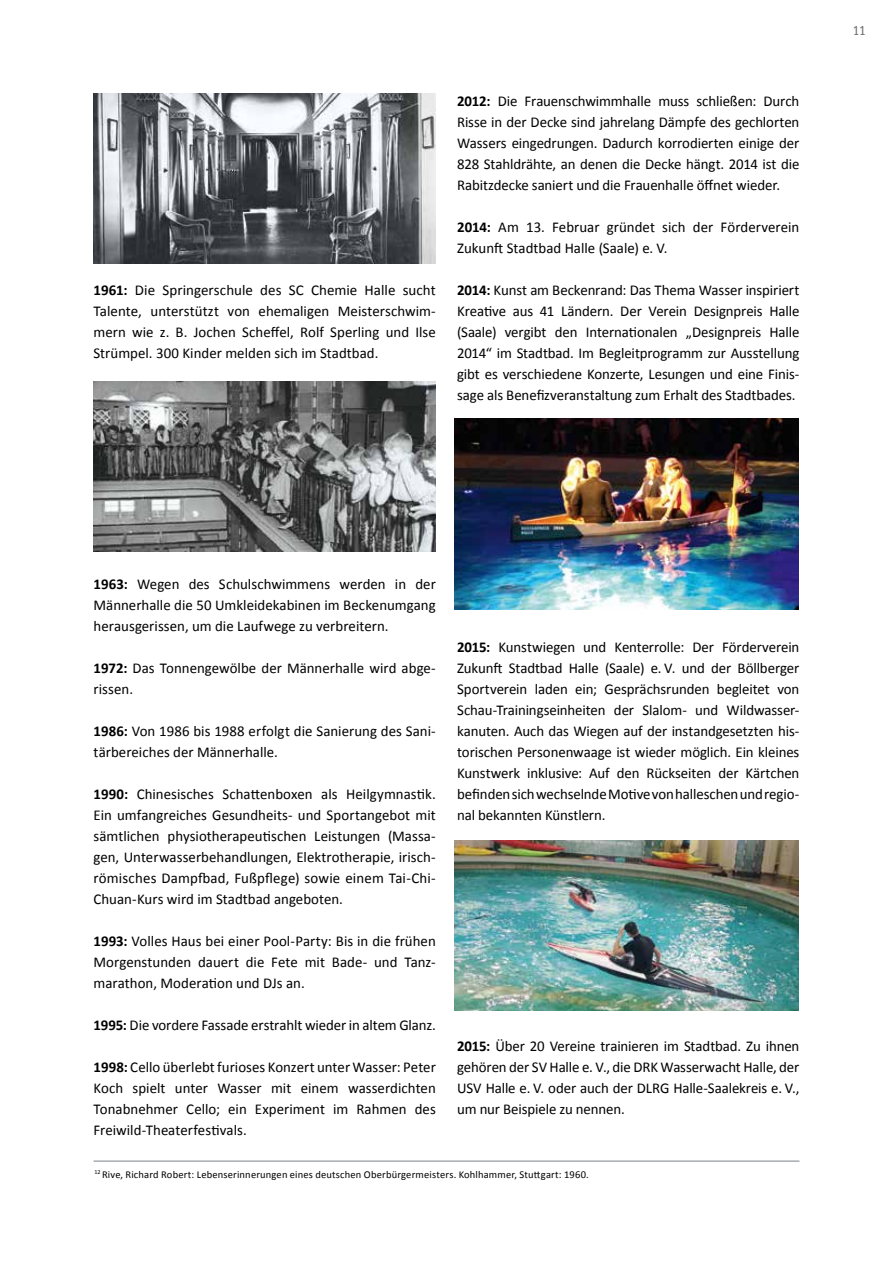
<style>
.page{position:relative;width:893px;height:1263px;background:#fff}
.page>*{position:absolute;margin:0;border:0;box-sizing:border-box;transform-origin:0 0}
.t1{font:15px/21px "Calibri";color:#000;text-align:justify}
.t2{font:12px "Clan OT Narrow News";color:#6e6e6e}
.t3{font:10.5px "Calibri";letter-spacing:.015em;color:#000}
.s1{font-weight:700}
</style>
<div class="page">
<img style="left:94px;top:382px;width:342px;height:170px">
<img style="left:94px;top:93px;width:342px;height:170px">
<img style="left:455px;top:418px;width:344px;height:192px">
<img style="left:455px;top:841px;width:344px;height:170px">
<hr style="left:94px;top:1161px;width:705px;height:1px;background:#7c8286">
<p class="t1" style="left:94px;top:279px;width:344px"><span class="s1">1961:</span> Die Springerschule des SC Chemie Halle sucht Talente, unterstützt von ehemaligen Meisterschwim&shy;mern wie z. B. Jochen Scheffel, Rolf Sperling und Ilse Strümpel. 300 Kinder melden sich im Stadtbad.</p>
<p class="t1" style="left:457px;top:90px;width:344px"><span class="s1">2012:</span> Die Frauenschwimmhalle muss schließen: Durch Risse in der Decke sind jahrelang Dämpfe des gechlorten Wassers eingedrungen. Dadurch korrodierten einige der 828 Stahldrähte, an denen die Decke hängt. 2014 ist die Rabitzdecke saniert und die Frauenhalle öffnet wieder.</p>
<p class="t1" style="left:457px;top:216px;width:344px"><span class="s1">2014:</span> Am 13. Februar gründet sich der Förderverein<br>Zukunft Stadtbad Halle (Saale) e. V.</p>
<p class="t1" style="left:457px;top:279px;width:344px"><span class="s1">2014:</span> Kunst am Beckenrand: Das Thema Wasser inspiriert Kreative aus 41 Ländern. Der Verein Designpreis Halle (Saale) vergibt den Internationalen „Designpreis Halle 2014“ im Stadtbad. Im Begleitprogramm zur Ausstellung gibt es verschiedene Konzerte, Lesungen und eine Finis&shy;sage als Benefizveranstaltung zum Erhalt des Stadtbades.</p>
<p class="t2" style="left:852px;top:23px;width:15px">11</p>
<p class="t1" style="left:94px;top:573px;width:344px"><span class="s1">1963:</span> Wegen des Schulschwimmens werden in der Männerhalle die 50 Umkleidekabinen im Beckenumgang herausgerissen, um die Laufwege zu verbreitern.</p>
<p class="t1" style="left:94px;top:657px;width:344px"><span class="s1">1972:</span> Das Tonnengewölbe der Männerhalle wird abge&shy;rissen.</p>
<p class="t1" style="left:94px;top:720px;width:344px"><span class="s1">1986:</span> Von 1986 bis 1988 erfolgt die Sanierung des Sani&shy;tärbereiches der Männerhalle.</p>
<p class="t1" style="left:94px;top:783px;width:344px"><span class="s1">1990:</span> Chinesisches Schattenboxen als Heilgymnastik.<br>Ein umfangreiches Gesundheits- und Sportangebot mit sämtlichen physiotherapeutischen Leistungen (Massa&shy;gen, Unterwasserbehandlungen, Elektrotherapie, irisch&shy;römisches Dampfbad, Fußpflege) sowie einem Tai-Chi-Chuan-Kurs wird im Stadtbad angeboten.</p>
<p class="t1" style="left:94px;top:930px;width:344px"><span class="s1">1993:</span> Volles Haus bei einer Pool-Party: Bis in die frühen Morgenstunden dauert die Fete mit Bade- und Tanz&shy;marathon, Moderation und DJs an.</p>
<p class="t1" style="left:94px;top:1014px;width:344px"><span class="s1">1995:</span> Die vordere Fassade erstrahlt wieder in altem Glanz.</p>
<p class="t1" style="left:94px;top:1056px;width:344px"><span class="s1">1998:</span> Cello überlebt furioses Konzert unter Wasser: Peter Koch spielt unter Wasser mit einem wasserdichten Tonabnehmer Cello; ein Experiment im Rahmen des Freiwild-Theaterfestivals.</p>
<p class="t1" style="left:457px;top:636px;width:344px"><span class="s1">2015:</span> Kunstwiegen und Kenterrolle: Der Förderverein Zukunft Stadtbad Halle (Saale) e. V. und der Böllberger Sportverein laden ein; Gesprächsrunden begleitet von Schau-Trainingseinheiten der Slalom- und Wildwasser&shy;kanuten. Auch das Wiegen auf der instandgesetzten his&shy;torischen Personenwaage ist wieder möglich. Ein kleines Kunstwerk inklusive: Auf den Rückseiten der Kärtchen befinden sich wechselnde Motive von halleschen und regio&shy;nal bekannten Künstlern.</p>
<p class="t1" style="left:457px;top:1035px;width:344px"><span class="s1">2015:</span> Über 20 Vereine trainieren im Stadtbad. Zu ihnen gehören der SV Halle e. V., die DRK Wasserwacht Halle, der USV Halle e. V. oder auch der DLRG Halle-Saalekreis e. V., um nur Beispiele zu nennen.</p>
<p class="t3" style="left:94px;top:1168px;width:496px"><sup>12</sup> Rive, Richard Robert: Lebenserinnerungen eines deutschen Oberbürgermeisters. Kohlhammer, Stuttgart: 1960.</p>
</div>
